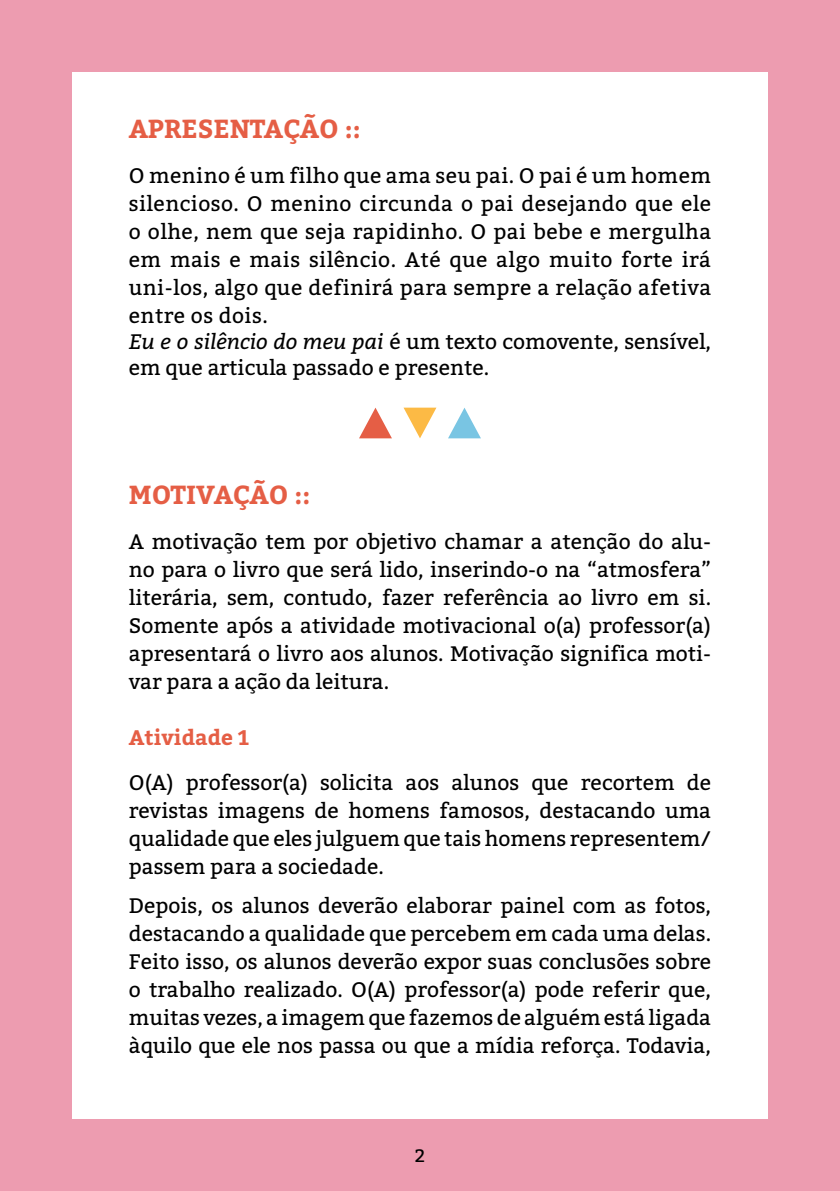
<style>
.page{position:relative;width:840px;height:1191px;background:#fff}
.page>*{position:absolute;margin:0;border:0;box-sizing:border-box;transform-origin:0 0}
.t1{font:700 26px "Bitter";letter-spacing:-.015em;color:#e55e45}
.t2{font:21px/28px "Bitter";color:#000;text-align:justify}
.t3{font:700 21px "Bitter";color:#e55e45}
.t4{font:18px "Bitter";color:#000}
.s1{font-style:italic}
</style>
<div class="page">
<div style="left:0;top:0;width:839px;height:1191px;background:#ed9cb0"></div>
<div style="left:72px;top:72px;width:695px;height:1047px;background:#fff"></div>
<svg style="left:359px;top:407px;width:33px;height:31px"></svg>
<svg style="left:403px;top:407px;width:33px;height:31px"></svg>
<svg style="left:448px;top:408px;width:32px;height:30px"></svg>
<p class="t1" style="left:129px;top:108px;width:233px">APRESENTAÇÃO ::</p>
<p class="t2" style="left:129px;top:161px;width:583px">O menino é um filho que ama seu pai. O pai é um homem silencioso. O menino circunda o pai desejando que ele o olhe, nem que seja rapidinho. O pai bebe e mergulha em mais e mais silêncio. Até que algo muito forte irá uni-los, algo que definirá para sempre a relação afetiva entre os dois.</p>
<p class="t2" style="left:129px;top:328px;width:583px;line-height:26px"><span class="s1">Eu e o silêncio do meu pai</span> é um texto comovente, sensível, em que articula passado e presente.</p>
<p class="t1" style="left:129px;top:474px;width:183px">MOTIVAÇÃO ::</p>
<p class="t2" style="left:129px;top:527px;width:583px">A motivação tem por objetivo chamar a atenção do alu&shy;no para o livro que será lido, inserindo-o na “atmosfera” literária, sem, contudo, fazer referência ao livro em si.<br>Somente após a atividade motivacional o(a) professor(a) apresentará o livro aos alunos. Motivação significa moti&shy;var para a ação da leitura.</p>
<p class="t3" style="left:129px;top:721px;width:122px">Atividade 1</p>
<p class="t2" style="left:129px;top:768px;width:583px">O(A) professor(a) solicita aos alunos que recortem de revistas imagens de homens famosos, destacando uma qualidade que eles julguem que tais homens representem/ passem para a sociedade.</p>
<p class="t2" style="left:129px;top:892px;width:583px">Depois, os alunos deverão elaborar painel com as fotos, destacando a qualidade que percebem em cada uma delas.<br>Feito isso, os alunos deverão expor suas conclusões sobre o trabalho realizado. O(A) professor(a) pode referir que, muitas vezes, a imagem que fazemos de alguém está ligada àquilo que ele nos passa ou que a mídia reforça. Todavia,</p>
<p class="t4" style="left:414px;top:1144px;width:12px">2</p>
</div>
